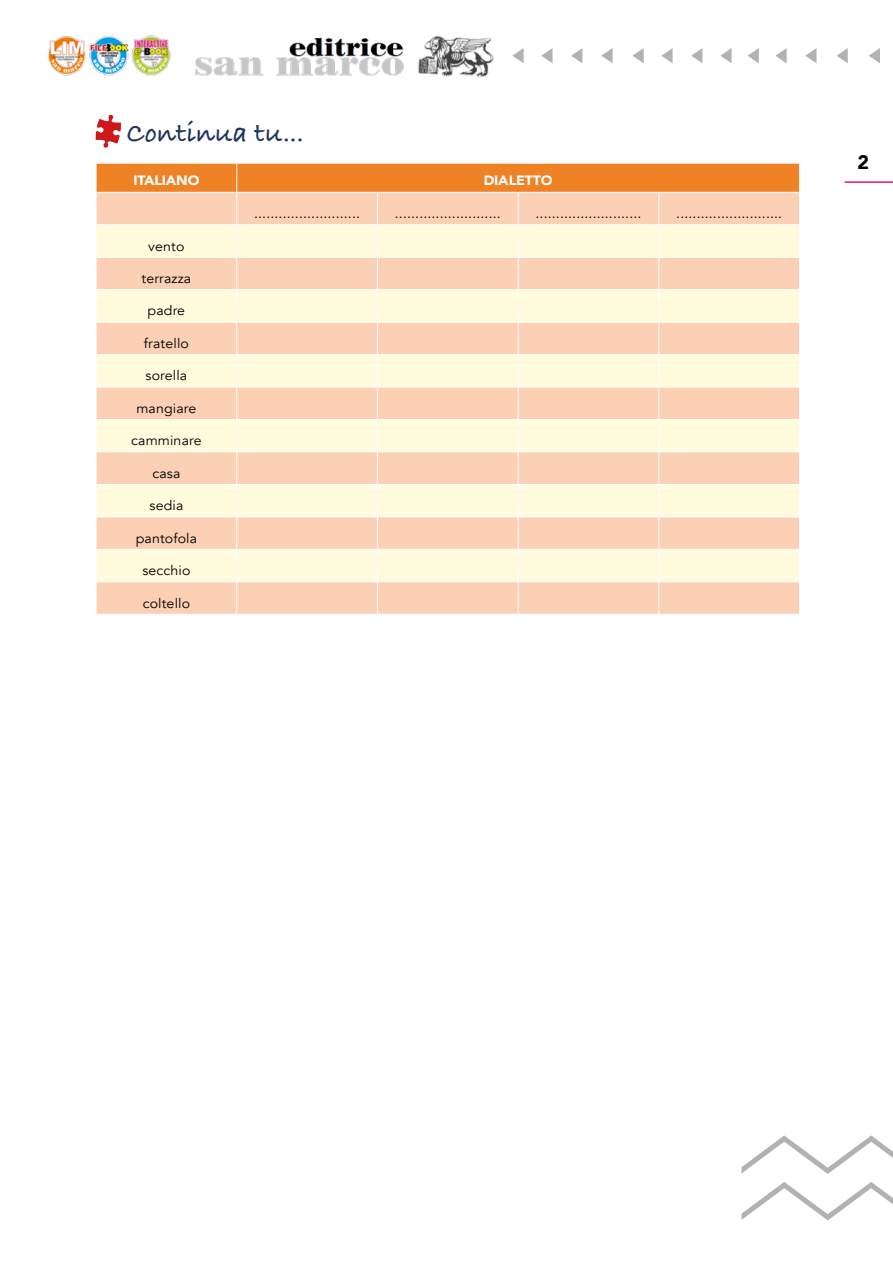
<style>
.page{position:relative;width:893px;height:1263px;background:#fff}
.page>*{position:absolute;margin:0;border:0;box-sizing:border-box;transform-origin:0 0}
.t1{font:700 28.5px "Bradley Hand ITCTT";letter-spacing:.01em;color:#1d335a}
.t2{font:900 19.5px "Avenir";color:#000}
.t3{font:13.5px "Avenir";letter-spacing:.01em;color:#000;scale:1.05 1}
.t4{font:900 13.5px "Avenir";letter-spacing:-.01em;color:#fff;scale:1.05 1}
</style>
<div class="page">
<svg style="left:96px;top:115px;width:25px;height:33px"></svg>
<div style="left:97px;top:193px;width:702px;height:421px;background:#fbd0b5"></div>
<svg style="left:97px;top:225px;width:702px;height:356px;background:#fde7ca"></svg>
<div style="left:96px;top:164px;width:704px;height:28px;background:#f08226"></div>
<hr style="left:236px;top:225px;width:1px;height:32px;background:#fff">
<hr style="left:377px;top:225px;width:1px;height:32px;background:#fff">
<hr style="left:518px;top:225px;width:1px;height:32px;background:#fff">
<hr style="left:658px;top:225px;width:1px;height:32px;background:#fff">
<hr style="left:236px;top:258px;width:1px;height:31px;background:#fff">
<hr style="left:377px;top:258px;width:1px;height:31px;background:#fff">
<hr style="left:518px;top:258px;width:1px;height:31px;background:#fff">
<hr style="left:658px;top:258px;width:1px;height:31px;background:#fff">
<hr style="left:236px;top:290px;width:1px;height:32px;background:#fff">
<hr style="left:377px;top:290px;width:1px;height:32px;background:#fff">
<hr style="left:518px;top:290px;width:1px;height:32px;background:#fff">
<hr style="left:658px;top:290px;width:1px;height:32px;background:#fff">
<hr style="left:236px;top:322px;width:1px;height:32px;background:#fff">
<hr style="left:377px;top:322px;width:1px;height:32px;background:#fff">
<hr style="left:518px;top:322px;width:1px;height:32px;background:#fff">
<hr style="left:658px;top:322px;width:1px;height:32px;background:#fff">
<hr style="left:236px;top:387px;width:1px;height:32px;background:#fff">
<hr style="left:377px;top:387px;width:1px;height:32px;background:#fff">
<hr style="left:518px;top:387px;width:1px;height:32px;background:#fff">
<hr style="left:658px;top:387px;width:1px;height:32px;background:#fff">
<hr style="left:236px;top:452px;width:1px;height:32px;background:#fff">
<hr style="left:377px;top:452px;width:1px;height:32px;background:#fff">
<hr style="left:518px;top:452px;width:1px;height:32px;background:#fff">
<hr style="left:658px;top:452px;width:1px;height:32px;background:#fff">
<hr style="left:236px;top:517px;width:1px;height:32px;background:#fff">
<hr style="left:377px;top:517px;width:1px;height:32px;background:#fff">
<hr style="left:518px;top:517px;width:1px;height:32px;background:#fff">
<hr style="left:658px;top:517px;width:1px;height:32px;background:#fff">
<hr style="left:236px;top:582px;width:1px;height:32px;background:#fff">
<hr style="left:377px;top:582px;width:1px;height:32px;background:#fff">
<hr style="left:518px;top:582px;width:1px;height:32px;background:#fff">
<hr style="left:658px;top:582px;width:1px;height:32px;background:#fff">
<hr style="left:96px;top:257px;width:141px;height:1px;background:#fff">
<hr style="left:237px;top:257px;width:140px;height:1px;background:#fff">
<hr style="left:377px;top:257px;width:141px;height:1px;background:#fff">
<hr style="left:518px;top:257px;width:141px;height:1px;background:#fff">
<hr style="left:659px;top:257px;width:140px;height:1px;background:#fff">
<hr style="left:96px;top:289px;width:141px;height:1px;background:#fff">
<hr style="left:237px;top:289px;width:140px;height:1px;background:#fff">
<hr style="left:377px;top:289px;width:141px;height:1px;background:#fff">
<hr style="left:518px;top:289px;width:141px;height:1px;background:#fff">
<hr style="left:659px;top:289px;width:140px;height:1px;background:#fff">
<hr style="left:96px;top:322px;width:141px;height:1px;background:#fff">
<hr style="left:237px;top:322px;width:140px;height:1px;background:#fff">
<hr style="left:377px;top:322px;width:141px;height:1px;background:#fff">
<hr style="left:518px;top:322px;width:141px;height:1px;background:#fff">
<hr style="left:659px;top:322px;width:140px;height:1px;background:#fff">
<hr style="left:96px;top:354px;width:141px;height:1px;background:#fff">
<hr style="left:96px;top:387px;width:141px;height:1px;background:#fff">
<hr style="left:236px;top:355px;width:1px;height:32px;background:#fff">
<hr style="left:237px;top:354px;width:140px;height:1px;background:#fff">
<hr style="left:237px;top:387px;width:140px;height:1px;background:#fff">
<hr style="left:377px;top:355px;width:1px;height:32px;background:#fff">
<hr style="left:377px;top:354px;width:141px;height:1px;background:#fff">
<hr style="left:377px;top:387px;width:141px;height:1px;background:#fff">
<hr style="left:518px;top:355px;width:1px;height:32px;background:#fff">
<hr style="left:518px;top:354px;width:141px;height:1px;background:#fff">
<hr style="left:518px;top:387px;width:141px;height:1px;background:#fff">
<hr style="left:658px;top:355px;width:1px;height:32px;background:#fff">
<hr style="left:659px;top:354px;width:140px;height:1px;background:#fff">
<hr style="left:659px;top:387px;width:140px;height:1px;background:#fff">
<hr style="left:96px;top:419px;width:141px;height:1px;background:#fff">
<hr style="left:96px;top:452px;width:141px;height:1px;background:#fff">
<hr style="left:236px;top:420px;width:1px;height:32px;background:#fff">
<hr style="left:237px;top:419px;width:140px;height:1px;background:#fff">
<hr style="left:237px;top:452px;width:140px;height:1px;background:#fff">
<hr style="left:377px;top:420px;width:1px;height:32px;background:#fff">
<hr style="left:377px;top:419px;width:141px;height:1px;background:#fff">
<hr style="left:377px;top:452px;width:141px;height:1px;background:#fff">
<hr style="left:518px;top:420px;width:1px;height:32px;background:#fff">
<hr style="left:518px;top:419px;width:141px;height:1px;background:#fff">
<hr style="left:518px;top:452px;width:141px;height:1px;background:#fff">
<hr style="left:658px;top:420px;width:1px;height:32px;background:#fff">
<hr style="left:659px;top:419px;width:140px;height:1px;background:#fff">
<hr style="left:659px;top:452px;width:140px;height:1px;background:#fff">
<hr style="left:96px;top:484px;width:141px;height:1px;background:#fff">
<hr style="left:96px;top:516px;width:141px;height:1px;background:#fff">
<hr style="left:236px;top:485px;width:1px;height:31px;background:#fff">
<hr style="left:237px;top:484px;width:140px;height:1px;background:#fff">
<hr style="left:237px;top:516px;width:140px;height:1px;background:#fff">
<hr style="left:377px;top:485px;width:1px;height:31px;background:#fff">
<hr style="left:377px;top:484px;width:141px;height:1px;background:#fff">
<hr style="left:377px;top:516px;width:141px;height:1px;background:#fff">
<hr style="left:518px;top:485px;width:1px;height:31px;background:#fff">
<hr style="left:518px;top:484px;width:141px;height:1px;background:#fff">
<hr style="left:518px;top:516px;width:141px;height:1px;background:#fff">
<hr style="left:658px;top:485px;width:1px;height:31px;background:#fff">
<hr style="left:659px;top:484px;width:140px;height:1px;background:#fff">
<hr style="left:659px;top:516px;width:140px;height:1px;background:#fff">
<hr style="left:96px;top:549px;width:141px;height:1px;background:#fff">
<hr style="left:96px;top:581px;width:141px;height:1px;background:#fff">
<hr style="left:237px;top:549px;width:140px;height:1px;background:#fff">
<hr style="left:236px;top:550px;width:1px;height:31px;background:#fff">
<hr style="left:237px;top:581px;width:140px;height:1px;background:#fff">
<hr style="left:377px;top:549px;width:141px;height:1px;background:#fff">
<hr style="left:377px;top:550px;width:1px;height:31px;background:#fff">
<hr style="left:377px;top:581px;width:141px;height:1px;background:#fff">
<hr style="left:518px;top:549px;width:141px;height:1px;background:#fff">
<hr style="left:518px;top:550px;width:1px;height:31px;background:#fff">
<hr style="left:518px;top:581px;width:141px;height:1px;background:#fff">
<hr style="left:659px;top:549px;width:141px;height:1px;background:#fff">
<hr style="left:658px;top:550px;width:1px;height:31px;background:#fff">
<hr style="left:659px;top:581px;width:141px;height:1px;background:#fff">
<hr style="left:96px;top:224px;width:141px;height:1px;background:#fff">
<hr style="left:236px;top:193px;width:1px;height:31px;background:#fff">
<hr style="left:237px;top:224px;width:140px;height:1px;background:#fff">
<hr style="left:377px;top:193px;width:1px;height:31px;background:#fff">
<hr style="left:377px;top:224px;width:141px;height:1px;background:#fff">
<hr style="left:518px;top:193px;width:1px;height:31px;background:#fff">
<hr style="left:518px;top:224px;width:141px;height:1px;background:#fff">
<hr style="left:658px;top:193px;width:1px;height:31px;background:#fff">
<hr style="left:659px;top:224px;width:140px;height:1px;background:#fff">
<svg style="left:741px;top:1182px;width:152px;height:38px"></svg>
<svg style="left:741px;top:1135px;width:152px;height:39px"></svg>
<svg style="left:748px;top:48px;width:11px;height:15px"></svg>
<svg style="left:775px;top:48px;width:12px;height:15px"></svg>
<svg style="left:805px;top:48px;width:11px;height:15px"></svg>
<svg style="left:836px;top:48px;width:12px;height:15px"></svg>
<svg style="left:869px;top:48px;width:11px;height:15px"></svg>
<svg style="left:512px;top:48px;width:12px;height:15px"></svg>
<svg style="left:541px;top:48px;width:11px;height:15px"></svg>
<svg style="left:571px;top:48px;width:11px;height:15px"></svg>
<svg style="left:601px;top:48px;width:12px;height:15px"></svg>
<svg style="left:632px;top:48px;width:12px;height:15px"></svg>
<svg style="left:661px;top:48px;width:12px;height:15px"></svg>
<svg style="left:691px;top:48px;width:11px;height:15px"></svg>
<svg style="left:720px;top:48px;width:12px;height:15px"></svg>
<img style="left:48px;top:35px;width:446px;height:43px">
<hr style="left:845px;top:181px;width:48px;height:2px;background:#e6176f">
<h1 class="t1" style="left:127px;top:111px;width:179px">Continua tu...</h1>
<p class="t4" style="left:133px;top:168px;width:64px">ITALIANO</p>
<p class="t4" style="left:484px;top:168px;width:67px">DIALETTO</p>
<p class="t3" style="left:254px;top:205px;width:102px">..........................</p>
<p class="t3" style="left:395px;top:205px;width:102px">..........................</p>
<p class="t3" style="left:536px;top:205px;width:102px">..........................</p>
<p class="t3" style="left:676px;top:205px;width:102px">..........................</p>
<p class="t3" style="left:148px;top:238px;width:36px">vento</p>
<p class="t3" style="left:142px;top:270px;width:49px">terrazza</p>
<p class="t3" style="left:148px;top:303px;width:37px">padre</p>
<p class="t3" style="left:144px;top:335px;width:44px">fratello</p>
<p class="t3" style="left:146px;top:368px;width:41px">sorella</p>
<p class="t3" style="left:136px;top:400px;width:59px">mangiare</p>
<p class="t3" style="left:131px;top:433px;width:69px">camminare</p>
<p class="t3" style="left:152px;top:465px;width:28px">casa</p>
<p class="t3" style="left:149px;top:497px;width:34px">sedia</p>
<p class="t3" style="left:136px;top:530px;width:60px">pantofola</p>
<p class="t3" style="left:142px;top:562px;width:47px">secchio</p>
<p class="t3" style="left:143px;top:595px;width:47px">coltello</p>
<h2 class="t2" style="left:857px;top:145px;width:13px">2</h2>
</div>
